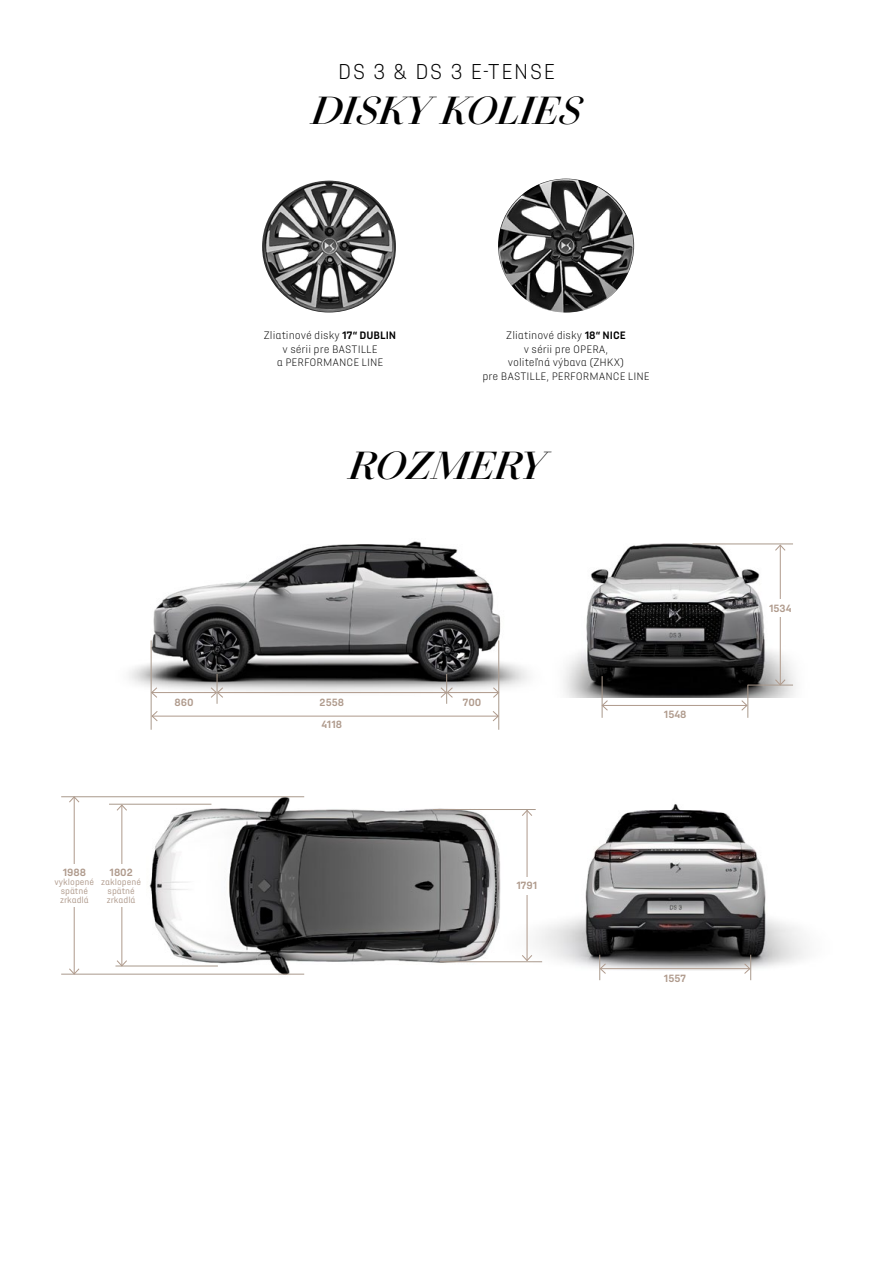
<style>
.page{position:relative;width:893px;height:1263px;background:#fff}
.page>*{position:absolute;margin:0;border:0;box-sizing:border-box;transform-origin:0 0}
.zakladny{font:italic 500 42px "DS Title";color:#000}
.zakladny-2{font:300 22.5px "DS Automobiles";letter-spacing:.05em;color:#000}
.Couleurs{font:300 11.25px/13.5px "DS Automobiles";color:#000;text-align:center}
.AppellationP48{font:700 10.95px "DS Automobiles";color:#af9a8c}
.AppellationP48-2{font:9px "DS Automobiles";color:#af9a8c}
.s1{font-weight:700}
</style>
<div class="page">
<img style="left:262px;top:181px;width:134px;height:132px">
<img style="left:498px;top:179px;width:136px;height:134px">
<img style="left:520px;top:804px;width:287px;height:166px">
<hr style="left:600px;top:968px;width:150px;height:1px;background:#af9a8c">
<svg style="left:599px;top:955px;width:8px;height:25px"></svg>
<svg style="left:743px;top:955px;width:8px;height:25px"></svg>
<img style="left:129px;top:541px;width:380px;height:166px">
<hr style="left:217px;top:674px;width:1px;height:30px;background:#a9998c">
<hr style="left:151px;top:640px;width:1px;height:90px;background:#a9998c">
<hr style="left:498px;top:640px;width:1px;height:90px;background:#a9998c">
<hr style="left:446px;top:674px;width:1px;height:30px;background:#a9998c">
<hr style="left:218px;top:692px;width:228px;height:1px;background:#af9a8c">
<hr style="left:152px;top:716px;width:346px;height:1px;background:#af9a8c">
<svg style="left:151px;top:710px;width:7px;height:12px"></svg>
<svg style="left:492px;top:710px;width:7px;height:12px"></svg>
<hr style="left:447px;top:692px;width:52px;height:1px;background:#af9a8c">
<svg style="left:440px;top:687px;width:13px;height:11px"></svg>
<svg style="left:492px;top:687px;width:8px;height:11px"></svg>
<hr style="left:152px;top:692px;width:64px;height:1px;background:#af9a8c">
<svg style="left:151px;top:687px;width:7px;height:11px"></svg>
<svg style="left:210px;top:687px;width:14px;height:11px"></svg>
<img style="left:509px;top:543px;width:287px;height:154px">
<hr style="left:602px;top:676px;width:1px;height:42px;background:#a9998c">
<hr style="left:747px;top:685px;width:1px;height:33px;background:#a9998c">
<hr style="left:692px;top:544px;width:101px;height:1px;background:#a9998c">
<hr style="left:748px;top:685px;width:45px;height:1px;background:#a9998c">
<hr style="left:602px;top:705px;width:145px;height:1px;background:#af9a8c">
<svg style="left:601px;top:699px;width:7px;height:12px"></svg>
<svg style="left:741px;top:699px;width:7px;height:12px"></svg>
<hr style="left:780px;top:545px;width:1px;height:140px;background:#af9a8c">
<svg style="left:774px;top:679px;width:12px;height:7px"></svg>
<svg style="left:774px;top:544px;width:12px;height:7px"></svg>
<div style="left:767px;top:600px;width:26px;height:17px;background:#fff"></div>
<img style="left:136px;top:796px;width:384px;height:179px">
<hr style="left:61px;top:796px;width:243px;height:1px;background:#a9998c">
<hr style="left:109px;top:804px;width:102px;height:1px;background:#a9998c">
<hr style="left:433px;top:809px;width:103px;height:1px;background:#a9998c">
<hr style="left:115px;top:966px;width:103px;height:1px;background:#a9998c">
<hr style="left:440px;top:961px;width:102px;height:1px;background:#a9998c">
<hr style="left:61px;top:974px;width:243px;height:1px;background:#a9998c">
<hr style="left:74px;top:797px;width:1px;height:177px;background:#af9a8c">
<svg style="left:68px;top:968px;width:12px;height:7px"></svg>
<svg style="left:68px;top:796px;width:12px;height:7px"></svg>
<hr style="left:121px;top:805px;width:1px;height:161px;background:#af9a8c">
<svg style="left:116px;top:959px;width:12px;height:8px"></svg>
<svg style="left:116px;top:804px;width:12px;height:7px"></svg>
<hr style="left:527px;top:810px;width:1px;height:150px;background:#af9a8c">
<svg style="left:521px;top:954px;width:12px;height:7px"></svg>
<svg style="left:521px;top:810px;width:12px;height:7px"></svg>
<div style="left:51px;top:864px;width:47px;height:43px;background:#fff"></div>
<div style="left:98px;top:864px;width:47px;height:43px;background:#fff"></div>
<div style="left:503px;top:877px;width:47px;height:17px;background:#fff"></div>
<p class="zakladny-2" style="left:338px;top:58px;width:219px">DS 3 &amp; DS 3 E-TENSE</p>
<p class="zakladny" style="left:311px;top:88px;width:272px">DISKY KOLIES</p>
<p class="Couleurs" style="left:264px;top:329px;width:134px">Zliatinové disky <span class="s1">17“ DUBLIN</span></p>
<p class="Couleurs" style="left:277px;top:342px;width:108px">v sérii pre BASTILLE<br>a PERFORMANCE LINE</p>
<p class="Couleurs" style="left:482px;top:329px;width:169px">Zliatinové disky <span class="s1">18“ NICE<br></span>v sérii pre OPERA,<br>voliteľná výbava (ZHKX)<br>pre BASTILLE, PERFORMANCE LINE</p>
<p class="zakladny" style="left:349px;top:443px;width:197px">ROZMERY</p>
<p class="AppellationP48" style="left:174px;top:695px;width:21px">860</p>
<p class="AppellationP48" style="left:463px;top:695px;width:20px">700</p>
<p class="AppellationP48" style="left:320px;top:695px;width:26px">2558</p>
<p class="AppellationP48" style="left:321px;top:717px;width:22px">4118</p>
<p class="AppellationP48" style="left:63px;top:865px;width:25px">1988</p>
<p class="AppellationP48-2" style="left:55px;top:876px;width:41px">vyklopené</p>
<p class="AppellationP48-2" style="left:61px;top:885px;width:29px">spätné</p>
<p class="AppellationP48-2" style="left:60px;top:894px;width:30px">zrkadlá</p>
<p class="AppellationP48" style="left:109px;top:865px;width:25px">1802</p>
<p class="AppellationP48-2" style="left:101px;top:876px;width:41px">zaklopené</p>
<p class="AppellationP48-2" style="left:108px;top:885px;width:29px">spätné</p>
<p class="AppellationP48-2" style="left:107px;top:894px;width:30px">zrkadlá</p>
<p class="AppellationP48" style="left:516px;top:878px;width:22px">1791</p>
<p class="AppellationP48" style="left:664px;top:707px;width:24px">1548</p>
<p class="AppellationP48" style="left:664px;top:971px;width:24px">1557</p>
<p class="AppellationP48" style="left:769px;top:601px;width:24px">1534</p>
</div>
